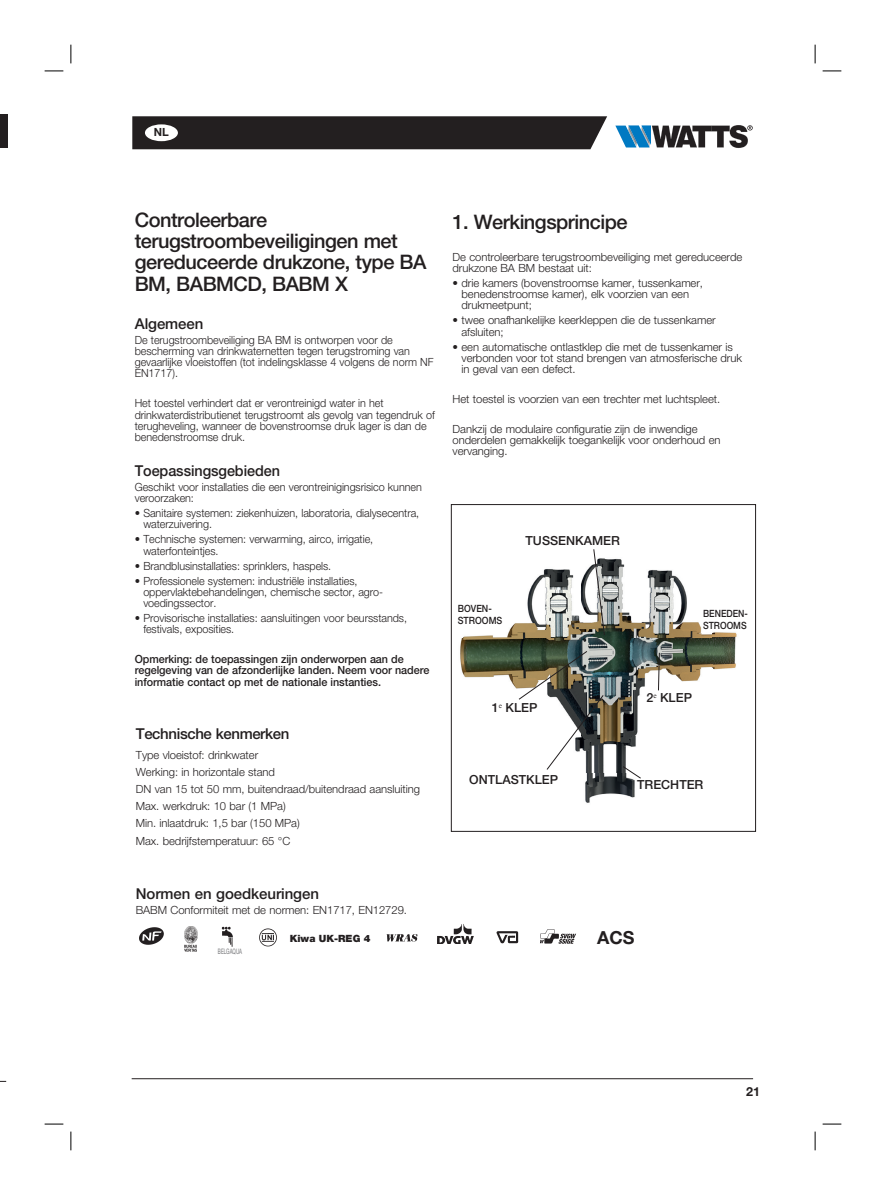
<style>
.page{position:relative;width:886px;height:1195px;background:#fff}
.page>*{position:absolute;margin:0;border:0;box-sizing:border-box;transform-origin:0 0}
.t1{font:500 20px/21.2px "Helvetica Neue LT Std";letter-spacing:-.025em;color:#231f20}
.t2{font:700 18px "Helvetica Neue LT Std";color:#231f20}
.t3{font:500 15px "Helvetica Neue LT Std";letter-spacing:-.005em;color:#231f20}
.t4{font:500 15px "Helvetica Neue LT Std";letter-spacing:-.005em;color:#231f20;scale:.96 1}
.t5{font:500 15px "Helvetica Neue LT Std";letter-spacing:-.025em;color:#231f20}
.t6{font:500 12.5px "Helvetica Neue LT Std";color:#231f20}
.t7{font:700 12.5px "Helvetica Neue LT Std";color:#231f20}
.t8{font:300 11.25px/11.2px "Helvetica Neue LT Std";letter-spacing:-.005em;color:#231f20;scale:.96 1}
.t9{font:300 11.25px/11.2px "Helvetica Neue LT Std";letter-spacing:-.005em;color:#231f20}
.t10{font:500 11.25px/11.2px "Helvetica Neue LT Std";letter-spacing:-.005em;color:#231f20;scale:.96 1}
.t11{font:700 11.25px "Helvetica Neue LT Std";color:#231f20}
.t12{font:500 10px/12px "Helvetica Neue LT Std";color:#231f20;scale:.87 1}
.t13{font:500 10px/12px "Helvetica Neue LT Std";color:#231f20;scale:.89 1}
.t14{font:900 10px "Helvetica Neue LT Std";color:#231f20}
.t15{font:7.5px "Helvetica Neue LT Std";color:#757679;scale:.6 1}
</style>
<div class="page">
<div style="left:132px;top:116px;width:475px;height:33px;background:#231f20"></div>
<hr style="left:132px;top:1078px;width:621px;height:1px;background:#231f20">
<div style="left:0;top:114px;width:7px;height:33px;background:#231f20"></div>
<div style="left:145px;top:124px;width:33px;height:17px;background:#fff;border-radius:50%"></div>
<svg style="left:615px;top:125px;width:138px;height:23px"></svg>
<img style="left:460px;top:558px;width:277px;height:245px">
<div style="left:451px;top:504px;width:305px;height:327px;border:1px solid #231f20"></div>
<svg style="left:593px;top:549px;width:12px;height:86px"></svg>
<svg style="left:658px;top:652px;width:2px;height:39px"></svg>
<svg style="left:518px;top:650px;width:86px;height:120px"></svg>
<svg style="left:622px;top:765px;width:19px;height:13px"></svg>
<img style="left:139px;top:927px;width:25px;height:18px">
<img style="left:184px;top:926px;width:14px;height:26px">
<img style="left:221px;top:926px;width:12px;height:21px">
<img style="left:387px;top:934px;width:31px;height:8px">
<img style="left:259px;top:928px;width:18px;height:19px">
<img style="left:437px;top:924px;width:37px;height:19px">
<img style="left:496px;top:931px;width:23px;height:13px">
<img style="left:540px;top:929px;width:36px;height:15px">
<svg style="left:45px;top:70px;width:18px;height:2px"></svg>
<svg style="left:822px;top:70px;width:19px;height:2px"></svg>
<svg style="left:45px;top:1123px;width:18px;height:1px"></svg>
<svg style="left:822px;top:1123px;width:19px;height:1px"></svg>
<svg style="left:70px;top:45px;width:2px;height:18px"></svg>
<svg style="left:70px;top:1131px;width:2px;height:18px"></svg>
<svg style="left:814px;top:45px;width:2px;height:18px"></svg>
<svg style="left:814px;top:1131px;width:2px;height:18px"></svg>
<p class="t11" style="left:154px;top:125px;width:17px">NL</p>
<h1 class="t1" style="left:135px;top:209px;width:293px">Controleerbare terugstroombeveiligingen met gereduceerde drukzone, type BA<br>BM, BABMCD, BABM X</h1>
<h3 class="t3" style="left:135px;top:314px;width:70px">Algemeen</h3>
<p class="t8" style="left:135px;top:334px;width:313px">De terugstroombeveiliging BA BM is ontworpen voor de bescherming van drinkwaternetten tegen terugstroming van gevaarlijke vloeistoffen (tot indelingsklasse 4 volgens de norm NF EN1717).</p>
<p class="t8" style="left:135px;top:397px;width:314px">Het toestel verhindert dat er verontreinigd water in het drinkwaterdistributienet terugstroomt als gevolg van tegendruk of terugheveling, wanneer de bovenstroomse druk lager is dan de benedenstroomse druk.</p>
<h3 class="t4" style="left:135px;top:461px;width:153px">Toepassingsgebieden</h3>
<p class="t8" style="left:135px;top:481px;width:301px">Geschikt voor installaties die een verontreinigingsrisico kunnen veroorzaken:</p>
<p class="t8" style="left:143px;top:507px;width:289px;text-indent:-9px">• Sanitaire systemen: ziekenhuizen, laboratoria, dialysecentra, waterzuivering.</p>
<p class="t8" style="left:143px;top:533px;width:241px;text-indent:-9px">• Technische systemen: verwarming, airco, irrigatie, waterfonteintjes.</p>
<p class="t8" style="left:135px;top:559px;width:206px">• Brandblusinstallaties: sprinklers, haspels.</p>
<p class="t8" style="left:143px;top:574px;width:251px;text-indent:-9px">• Professionele systemen: industriële installaties, oppervlaktebehandelingen, chemische sector, agro&shy;voedingssector.</p>
<p class="t8" style="left:143px;top:612px;width:276px;text-indent:-9px">• Provisorische installaties: aansluitingen voor beursstands, festivals, exposities.</p>
<p class="t10" style="left:135px;top:653px;width:308px">Opmerking: de toepassingen zijn onderworpen aan de regelgeving van de afzonderlijke landen. Neem voor nadere informatie contact op met de nationale instanties.</p>
<h3 class="t5" style="left:136px;top:725px;width:155px">Technische kenmerken</h3>
<p class="t9" style="left:136px;top:745px;width:286px;line-height:17.2px">Type vloeistof: drinkwater<br>Werking: in horizontale stand<br>DN van 15 tot 50 mm, buitendraad/buitendraad aansluiting Max. werkdruk: 10 bar (1 MPa)<br>Min. inlaatdruk: 1,5 bar (150 MPa)<br>Max. bedrijfstemperatuur: 65 °C</p>
<h3 class="t3" style="left:136px;top:884px;width:185px">Normen en goedkeuringen</h3>
<p class="t9" style="left:136px;top:904px;width:273px">BABM Conformiteit met de normen: EN1717, EN12729.</p>
<h1 class="t1" style="left:452px;top:211px;width:176px">1. Werkingsprincipe</h1>
<p class="t9" style="left:452px;top:251px;width:291px">De controleerbare terugstroombeveiliging met gereduceerde drukzone BA BM bestaat uit:</p>
<p class="t9" style="left:461px;top:277px;width:243px;text-indent:-9px">• drie kamers (bovenstroomse kamer, tussenkamer, benedenstroomse kamer), elk voorzien van een drukmeetpunt;</p>
<p class="t9" style="left:461px;top:314px;width:256px;text-indent:-9px">• twee onafhankelijke keerkleppen die de tussenkamer afsluiten;</p>
<p class="t9" style="left:461px;top:340px;width:282px;text-indent:-9px">• een automatische ontlastklep die met de tussenkamer is verbonden voor tot stand brengen van atmosferische druk in geval van een defect.</p>
<p class="t9" style="left:452px;top:393px;width:269px">Het toestel is voorzien van een trechter met luchtspleet.</p>
<p class="t9" style="left:452px;top:423px;width:269px">Dankzij de modulaire configuratie zijn de inwendige onderdelen gemakkelijk toegankelijk voor onderhoud en vervanging.</p>
<p class="t6" style="left:525px;top:533px;width:96px">TUSSENKAMER</p>
<p class="t13" style="left:458px;top:602px;width:52px">BOVEN-<br>STROOMS</p>
<p class="t12" style="left:703px;top:607px;width:53px">BENEDEN-<br>STROOMS</p>
<p class="t6" style="left:492px;top:699px;width:47px">1<sup>e</sup> KLEP</p>
<p class="t6" style="left:469px;top:771px;width:90px">ONTLASTKLEP</p>
<p class="t6" style="left:646px;top:690px;width:47px">2<sup>e</sup> KLEP</p>
<p class="t6" style="left:637px;top:777px;width:68px">TRECHTER</p>
<p class="t15" style="left:218px;top:946px;width:42px">BELGAQUA</p>
<p class="t14" style="left:290px;top:932px;width:82px">Kiwa UK-REG 4</p>
<h2 class="t2" style="left:597px;top:925px;width:39px">ACS</h2>
<p class="t7" style="left:746px;top:1083px;width:15px">21</p>
</div>
